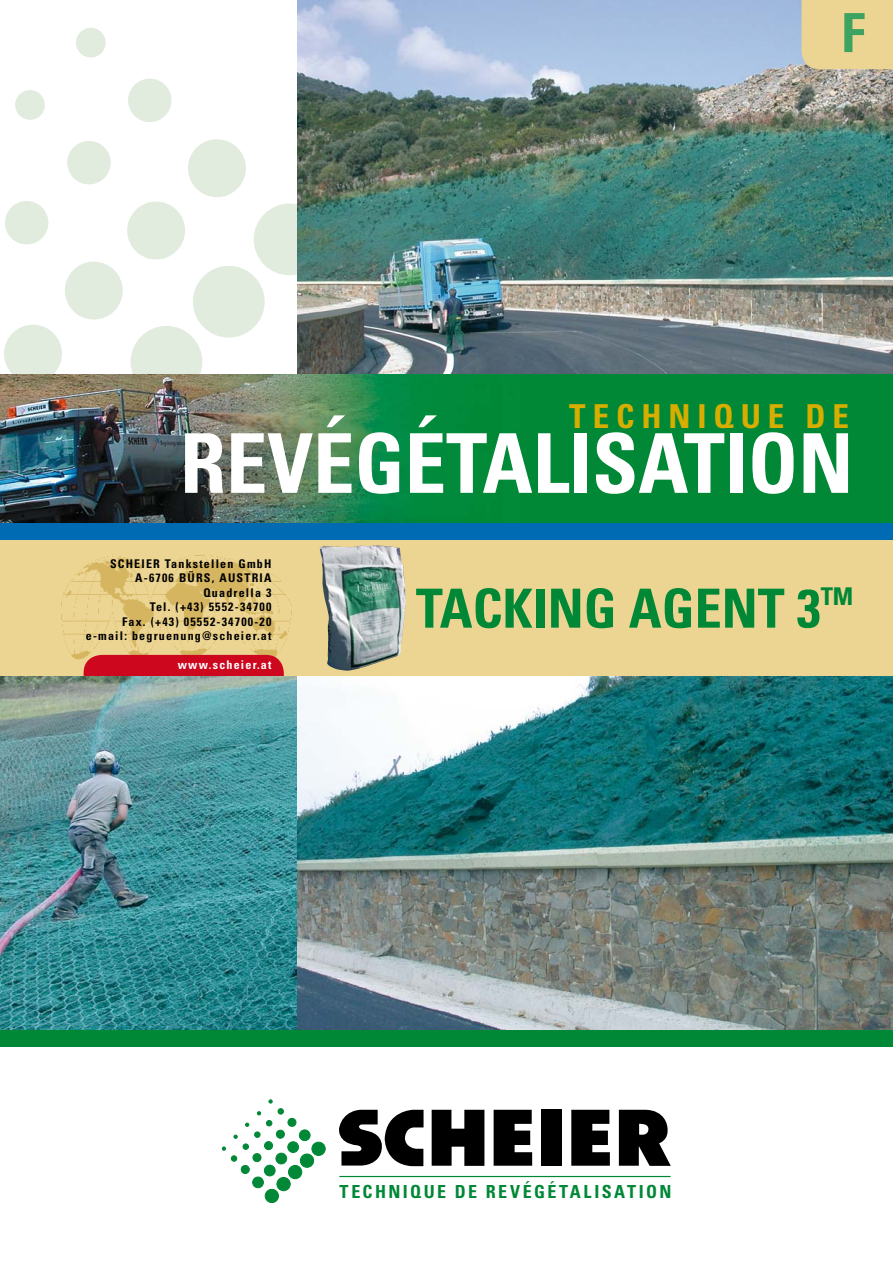
<style>
.page{position:relative;width:893px;height:1263px;background:#fff}
.page>*{position:absolute;margin:0;border:0;box-sizing:border-box;transform-origin:0 0}
.t1{font:700 condensed 82.5px "Univers LT Std";color:#fff}
.t2{font:700 condensed 54px "Univers LT Std";color:#008836}
.t3{font:700 condensed 54px "Univers LT Std";color:#3ea260}
.t4{font:700 condensed 33px "Univers LT Std";letter-spacing:.21em;color:#d7ae00}
.t5{font:700 condensed 24px "Univers";letter-spacing:.15em;color:#008836}
.t6{font:700 condensed 18px "Univers LT Std";letter-spacing:.135em;color:#008836}
.t7{font:700 condensed 12px/14.4px "Univers LT Std";letter-spacing:.1em;color:#000;text-align:right}
.t8{font:700 condensed 12px "Univers LT Std";letter-spacing:.1em;color:#fff}
</style>
<div class="page">
<svg style="left:4px;top:325px;width:58px;height:49px"></svg>
<svg style="left:131px;top:326px;width:71px;height:48px"></svg>
<div style="left:66px;top:262px;width:56px;height:57px;background:#e1ebde;border-radius:50%"></div>
<div style="left:65px;top:262px;width:58px;height:58px;border:1px solid #e1ebde;border-radius:50%"></div>
<div style="left:6px;top:202px;width:42px;height:42px;background:#e1ebde;border-radius:50%"></div>
<div style="left:5px;top:201px;width:43px;height:43px;border:1px solid #e1ebde;border-radius:50%"></div>
<div style="left:194px;top:267px;width:70px;height:70px;background:#e1ebde;border-radius:50%"></div>
<div style="left:193px;top:266px;width:72px;height:72px;border:2px solid #e1ebde;border-radius:50%"></div>
<div style="left:128px;top:202px;width:56px;height:57px;background:#e1ebde;border-radius:50%"></div>
<div style="left:127px;top:202px;width:58px;height:57px;border:1px solid #e1ebde;border-radius:50%"></div>
<div style="left:68px;top:141px;width:42px;height:43px;background:#e1ebde;border-radius:50%"></div>
<div style="left:67px;top:141px;width:44px;height:43px;border:1px solid #e1ebde;border-radius:50%"></div>
<div style="left:16px;top:91px;width:28px;height:28px;background:#e1ebde;border-radius:50%"></div>
<div style="left:15px;top:90px;width:30px;height:30px;border:1px solid #e1ebde;border-radius:50%"></div>
<svg style="left:254px;top:204px;width:44px;height:71px"></svg>
<div style="left:189px;top:140px;width:56px;height:56px;background:#e1ebde;border-radius:50%"></div>
<div style="left:188px;top:139px;width:58px;height:58px;border:1px solid #e1ebde;border-radius:50%"></div>
<div style="left:129px;top:79px;width:42px;height:42px;background:#e1ebde;border-radius:50%"></div>
<div style="left:128px;top:79px;width:43px;height:43px;border:1px solid #e1ebde;border-radius:50%"></div>
<div style="left:77px;top:28px;width:28px;height:29px;background:#e1ebde;border-radius:50%"></div>
<div style="left:76px;top:28px;width:30px;height:29px;border:1px solid #e1ebde;border-radius:50%"></div>
<img style="left:298px;top:0;width:595px;height:374px">
<div style="left:0;top:374px;width:893px;height:149px;background:#008836"></div>
<img style="left:0;top:374px;width:416px;height:149px">
<div style="left:0;top:523px;width:893px;height:17px;background:#006ab3"></div>
<div style="left:0;top:540px;width:893px;height:136px;background:#ecd592"></div>
<img style="left:61px;top:555px;width:231px;height:112px">
<div style="left:84px;top:655px;width:200px;height:45px;background:#cd071e;border-radius:18px"></div>
<div style="left:0;top:1029px;width:893px;height:17px;background:#008836"></div>
<img style="left:0;top:676px;width:298px;height:353px">
<svg style="left:339px;top:1110px;width:85px;height:56px"></svg>
<svg style="left:432px;top:1110px;width:52px;height:56px"></svg>
<svg style="left:494px;top:1110px;width:38px;height:56px"></svg>
<svg style="left:571px;top:1110px;width:39px;height:56px"></svg>
<div style="left:541px;top:1110px;width:21px;height:56px;background:#000"></div>
<svg style="left:619px;top:1110px;width:52px;height:56px"></svg>
<div style="left:265px;top:1189px;width:13px;height:13px;background:#008836;border-radius:50%"></div>
<div style="left:265px;top:1189px;width:14px;height:14px;border:1px solid #008836;border-radius:50%"></div>
<div style="left:253px;top:1177px;width:10px;height:11px;background:#008836;border-radius:50%"></div>
<div style="left:253px;top:1177px;width:11px;height:11px;border:1px solid #008836;border-radius:50%"></div>
<div style="left:241px;top:1165px;width:8px;height:8px;background:#008836;border-radius:50%"></div>
<div style="left:241px;top:1165px;width:8px;height:8px;border:1px solid #008836;border-radius:50%"></div>
<svg style="left:231px;top:1156px;width:6px;height:5px"></svg>
<svg style="left:222px;top:1147px;width:4px;height:3px"></svg>
<div style="left:277px;top:1177px;width:13px;height:14px;background:#008836;border-radius:50%"></div>
<div style="left:277px;top:1177px;width:13px;height:14px;border:1px solid #008836;border-radius:50%"></div>
<div style="left:264px;top:1165px;width:11px;height:11px;background:#008836;border-radius:50%"></div>
<div style="left:264px;top:1165px;width:11px;height:11px;border:1px solid #008836;border-radius:50%"></div>
<div style="left:253px;top:1153px;width:8px;height:9px;background:#008836;border-radius:50%"></div>
<div style="left:253px;top:1153px;width:8px;height:9px;border:1px solid #008836;border-radius:50%"></div>
<svg style="left:243px;top:1144px;width:6px;height:5px"></svg>
<div style="left:288px;top:1165px;width:14px;height:14px;background:#008836;border-radius:50%"></div>
<div style="left:288px;top:1165px;width:14px;height:14px;border:1px solid #008836;border-radius:50%"></div>
<div style="left:276px;top:1153px;width:11px;height:11px;background:#008836;border-radius:50%"></div>
<div style="left:276px;top:1153px;width:11px;height:11px;border:1px solid #008836;border-radius:50%"></div>
<div style="left:265px;top:1141px;width:8px;height:9px;background:#008836;border-radius:50%"></div>
<div style="left:264px;top:1141px;width:9px;height:9px;border:1px solid #008836;border-radius:50%"></div>
<svg style="left:255px;top:1132px;width:5px;height:5px"></svg>
<svg style="left:245px;top:1123px;width:4px;height:3px"></svg>
<div style="left:300px;top:1154px;width:14px;height:13px;background:#008836;border-radius:50%"></div>
<div style="left:300px;top:1154px;width:14px;height:13px;border:1px solid #008836;border-radius:50%"></div>
<div style="left:288px;top:1142px;width:11px;height:10px;background:#008836;border-radius:50%"></div>
<div style="left:288px;top:1141px;width:11px;height:11px;border:1px solid #008836;border-radius:50%"></div>
<div style="left:276px;top:1130px;width:8px;height:8px;background:#008836;border-radius:50%"></div>
<div style="left:276px;top:1130px;width:9px;height:8px;border:1px solid #008836;border-radius:50%"></div>
<svg style="left:257px;top:1111px;width:15px;height:15px"></svg>
<div style="left:312px;top:1142px;width:13px;height:13px;background:#008836;border-radius:50%"></div>
<div style="left:312px;top:1142px;width:13px;height:13px;border:1px solid #008836;border-radius:50%"></div>
<div style="left:299px;top:1130px;width:11px;height:10px;background:#008836;border-radius:50%"></div>
<div style="left:299px;top:1130px;width:11px;height:11px;border:1px solid #008836;border-radius:50%"></div>
<div style="left:288px;top:1118px;width:8px;height:8px;background:#008836;border-radius:50%"></div>
<div style="left:288px;top:1118px;width:8px;height:8px;border:1px solid #008836;border-radius:50%"></div>
<svg style="left:278px;top:1108px;width:6px;height:6px"></svg>
<hr style="left:339px;top:1176px;width:332px;height:1px;background:#008836">
<img style="left:298px;top:676px;width:595px;height:353px">
<img style="left:320px;top:545px;width:86px;height:126px">
<div style="left:801px;top:0;width:92px;height:69px;background:#ecd592"></div>
<h2 class="t3" style="left:841px;top:0;width:25px">F</h2>
<h3 class="t4" style="left:569px;top:396px;width:281px">TECHNIQUE DE</h3>
<h1 class="t1" style="left:180px;top:413px;width:424px">REVÉGÉtalisati</h1>
<h1 class="t1" style="left:748px;top:413px;width:93px">on</h1>
<p class="t7" style="left:86px;top:556px;width:187px">SCHEIER Tankstellen GmbH<br>A-6706 BÜRS, AUSTRIA<br>Quadrella 3<br>Tel. (+43) 5552-34700<br>Fax. (+43) 05552-34700-20 e-mail: begruenung@scheier.at</p>
<p class="t8" style="left:178px;top:657px;width:95px">www.scheier.at</p>
<h2 class="t2" style="left:416px;top:575px;width:439px">TACKING AGENT 3<sup>TM</sup></h2>
<h3 class="t6" style="left:340px;top:1181px;width:333px">TECHNIQUE DE REVÉGÉTALISATION</h3>
<h3 class="t5" style="left:338px;top:1180px;width:291px">BEGRÜNUNGSTECHNIK</h3>
</div>
